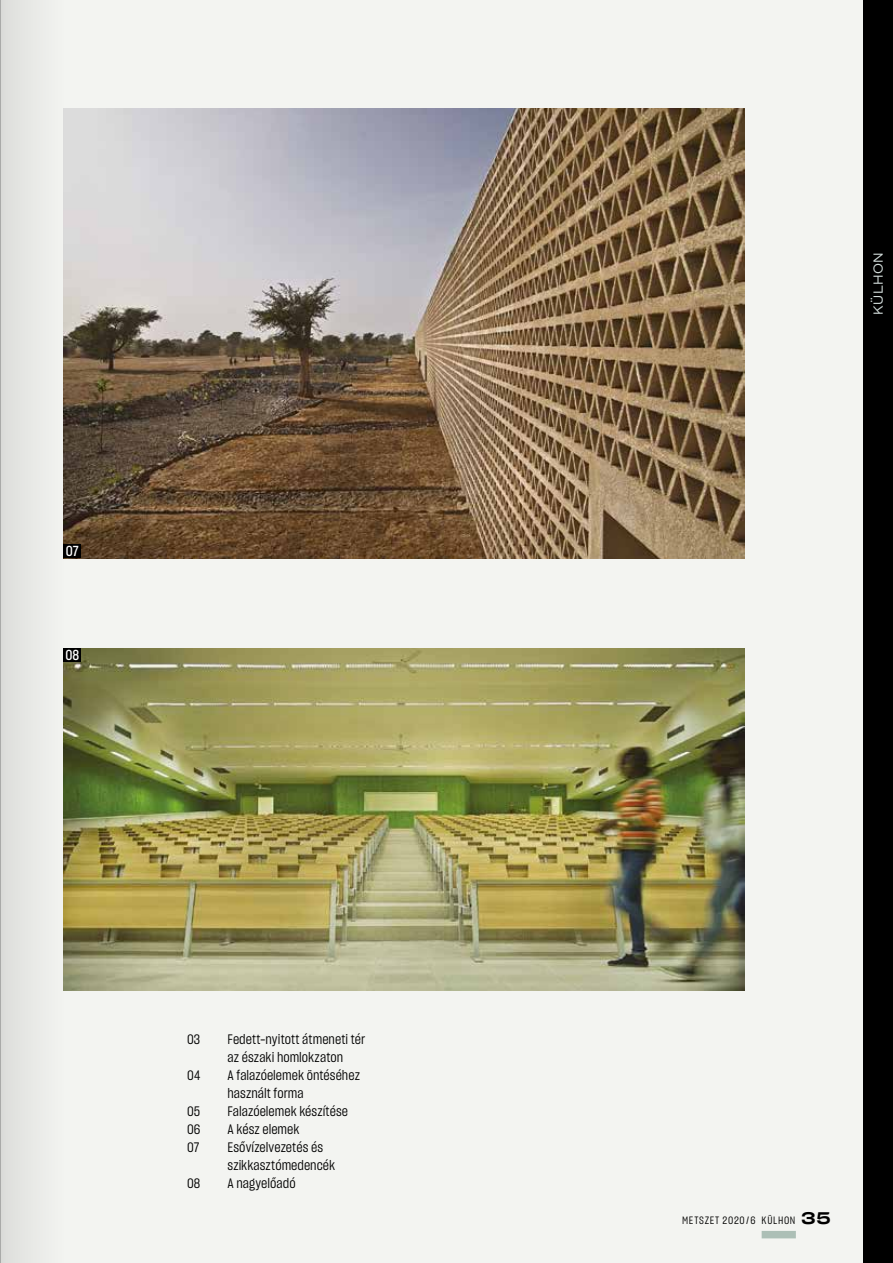
<style>
.page{position:relative;width:893px;height:1263px;background:#f3f4f1}
.page>*{position:absolute;margin:0;border:0;box-sizing:border-box;transform-origin:0 0}
.t1{font:14.25px "Sharp Grotesk Medium 15";color:#fff}
.t2{font:13.5px/18px "Sharp Grotesk Book 15";letter-spacing:.005em;color:#000}
.t3{font:13.5px "Mid Century Sans";letter-spacing:.035em;color:#d3dddb}
.t4{font:10.5px "Sharp Grotesk Book 15";letter-spacing:.065em;color:#000}
.s1{font-family:"Sharp Grotesk Medium 25";font-size:16.5px}
</style>
<div class="page">
<img style="left:64px;top:108px;width:680px;height:450px">
<img style="left:64px;top:648px;width:680px;height:342px">
<div style="left:64px;top:544px;width:17px;height:14px;background:#000"></div>
<div style="left:64px;top:648px;width:17px;height:14px;background:#000"></div>
<div style="left:863px;top:0;width:30px;height:1263px;background:#000"></div>
<div style="left:762px;top:1231px;width:34px;height:7px;background:#acbfb6"></div>
<div style="left:0;top:0;width:64px;height:1263px;background:#e8e9e6"></div>
<hr style="left:0;top:0;width:1px;height:1263px;background:#929292">
<p class="t1" style="left:66px;top:541px;width:14px">07</p>
<p class="t1" style="left:65px;top:645px;width:15px">08</p>
<p class="t2" style="left:187px;top:1030px;width:15px">03</p>
<p class="t2" style="left:227px;top:1030px;width:139px">Fedett-nyitott átmeneti tér az északi homlokzaton</p>
<p class="t2" style="left:187px;top:1066px;width:15px">04</p>
<p class="t2" style="left:227px;top:1066px;width:134px">A falazóelemek öntéséhez használt forma</p>
<p class="t2" style="left:187px;top:1102px;width:15px">05</p>
<p class="t2" style="left:227px;top:1102px;width:122px">Falazóelemek készítése</p>
<p class="t2" style="left:187px;top:1120px;width:15px">06</p>
<p class="t2" style="left:227px;top:1120px;width:73px">A kész elemek</p>
<p class="t2" style="left:187px;top:1138px;width:14px">07</p>
<p class="t2" style="left:227px;top:1138px;width:109px">Esővízelvezetés és szikkasztómedencék</p>
<p class="t2" style="left:187px;top:1174px;width:15px">08</p>
<p class="t2" style="left:227px;top:1174px;width:70px">A nagyelőadó</p>
<p class="t3" style="left:870px;top:315px;width:65px;rotate:-90deg">KÜLHON</p>
<p class="t4" style="left:682px;top:1213px;width:150px">METSZET 2020/6 KÜLHON <span class="s1">35</span></p>
</div>
